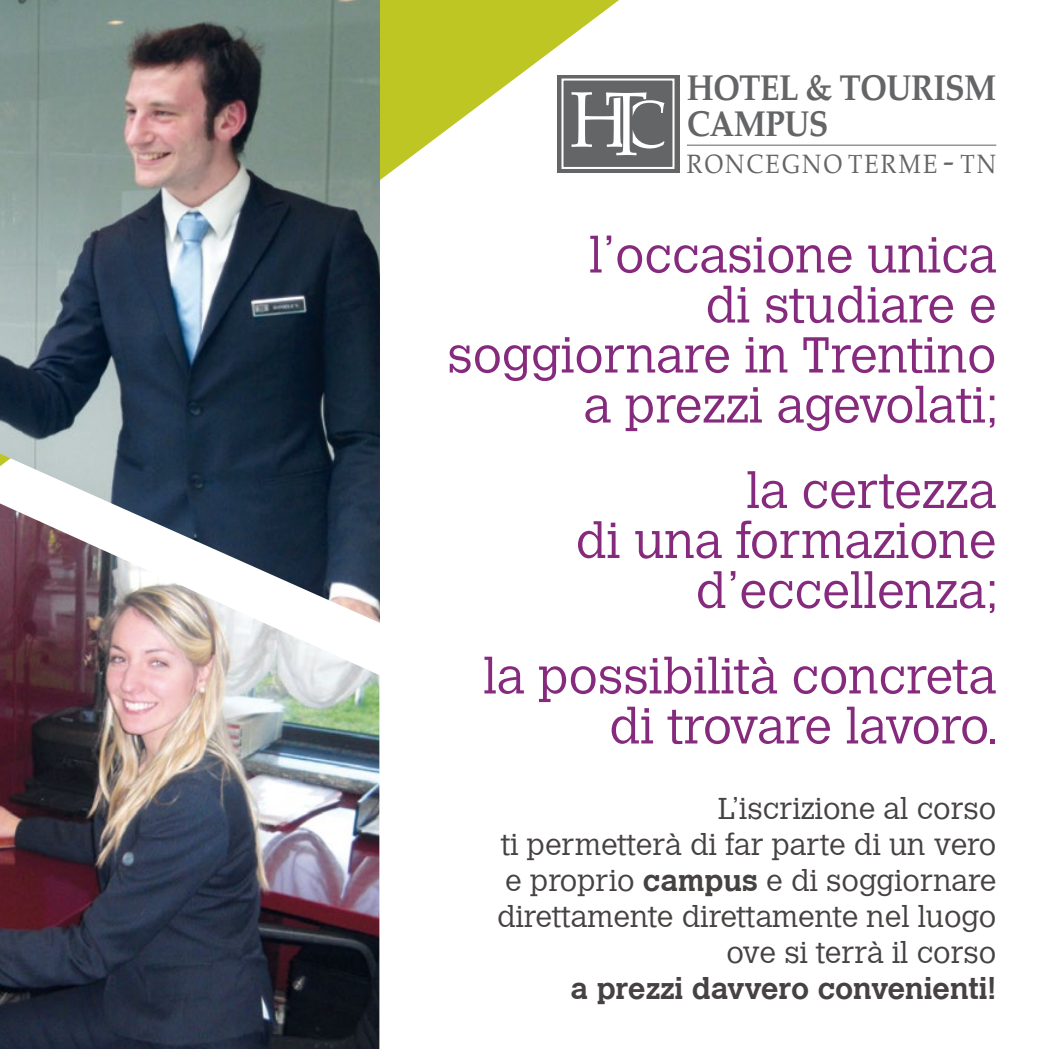
<style>
.page{position:relative;width:1046px;height:1049px;background:#fff}
.page>*{position:absolute;margin:0;border:0;box-sizing:border-box;transform-origin:0 0}
.t1{font:300 50px/50px "Calvert";color:#862a7e;text-align:right}
.t2{font:700 35.75px/35.8px "Palatino";letter-spacing:-.02em;color:#646567;scale:.9 1}
.t3{font:300 30px/36px "Calvert";color:#464242;text-align:right}
.t4{font:700 30px "Calvert";color:#464242}
.t5{font:26px "Palatino";letter-spacing:.09em;color:#646567;scale:.9 1}
.s1{font-size:37.25px}
.s2{font-weight:700}
</style>
<div class="page">
<hr style="left:1045px;top:898px;width:1px;height:134px;background:#bec623">
<svg style="left:380px;top:0;width:239px;height:180px;fill:#bec623"></svg>
<img style="left:0;top:0;width:380px;height:623px">
<img style="left:0;top:503px;width:379px;height:546px">
<div style="left:556px;top:75px;width:123px;height:98px;background:#646567"></div>
<svg style="left:571px;top:92px;width:93px;height:63px"></svg>
<hr style="left:686px;top:145px;width:310px;height:1px;background:#646567">
<div style="left:561px;top:79px;width:113px;height:90px;border:2px solid #fff"></div>
<p class="t2" style="left:686px;top:69px;width:345px">HOTEL &amp; TOURISM<br>CAMPUS</p>
<p class="t5" style="left:686px;top:142px;width:345px">RONCEGNO TERME <span class="s1">-</span> TN</p>
<p class="t1" style="left:447px;top:231px;width:552px">l’occasione unica<br>di studiare e soggiornare in Trentino a prezzi agevolati;</p>
<p class="t1" style="left:575px;top:466px;width:424px">la certezza<br>di una formazione d’eccellenza;</p>
<p class="t1" style="left:483px;top:652px;width:516px">la possibilità concreta di trovare lavoro.</p>
<p class="t3" style="left:497px;top:791px;width:501px">L’iscrizione al corso<br>ti permetterà di far parte di un vero e proprio <span class="s2">campus</span> e di soggiornare direttamente direttamente nel luogo ove si terrà il corso</p>
<p class="t4" style="left:570px;top:969px;width:427px">a prezzi davvero convenienti!</p>
</div>
